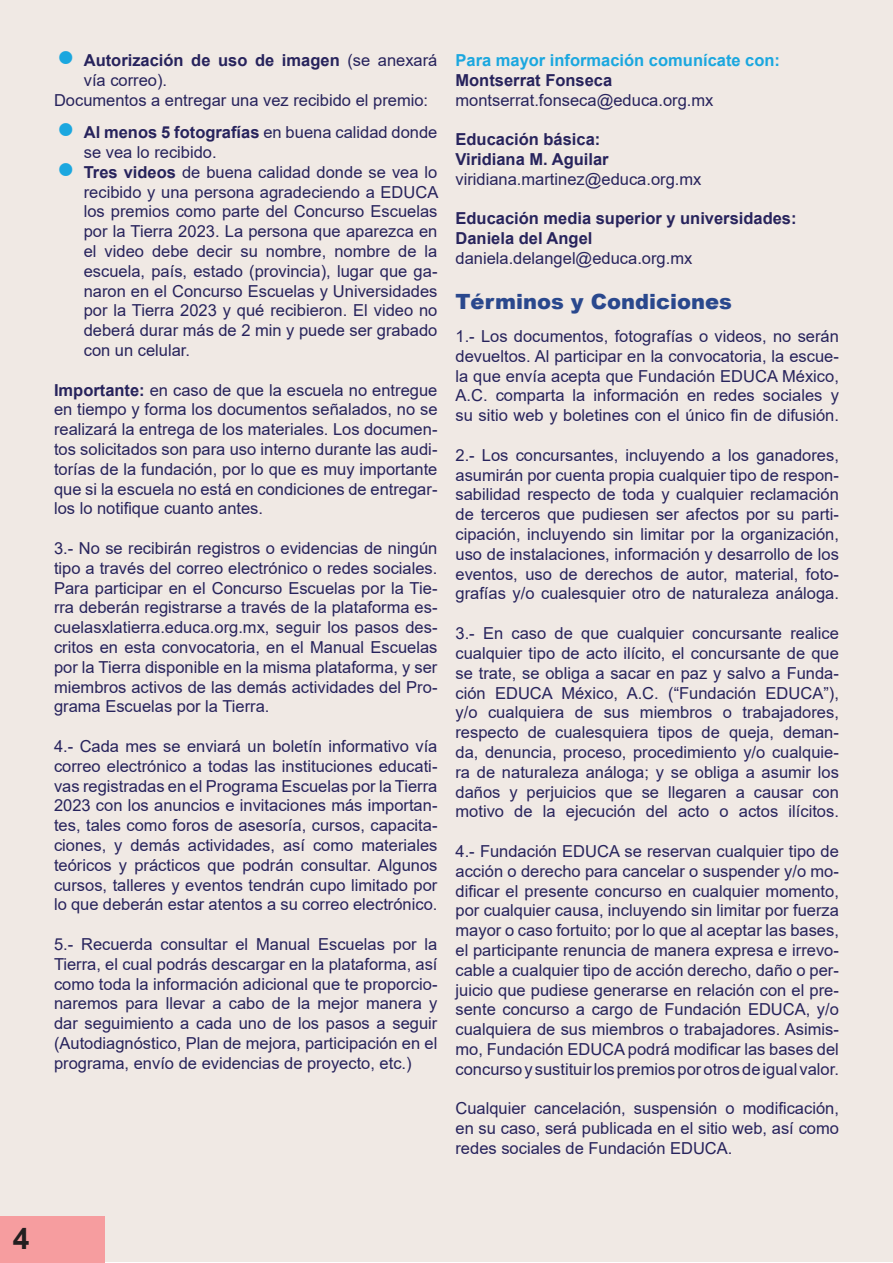
<style>
.page{position:relative;width:893px;height:1263px;background:#fff}
.page>*{position:absolute;margin:0;border:0;box-sizing:border-box;transform-origin:0 0}
.t1{font:700 30px "Arial";color:#231f20}
.t2{font:900 21px "Arial";color:#2a488d}
.t3{font:16.5px/19.8px "Arial";color:#27235c;text-align:justify}
.t4{font:700 16.5px/19.8px "Arial";color:#27235c}
.t5{font:700 16.5px "Arial";color:#1ba7df}
.s1{font-weight:900;font-size:30px;color:#1ba7df}
.s2{font-weight:400}
.s3{font-weight:700}
</style>
<div class="page">
<div style="left:1px;top:1px;width:892px;height:1261px;background:#f0e9e4"></div>
<div style="left:0;top:1216px;width:104px;height:46px;background:#f69d9f"></div>
<p class="t4" style="left:57px;top:51px;width:382px"><span class="s1">●</span> Autorización de uso de imagen <span class="s2">(se anexará</span></p>
<p class="t3" style="left:84px;top:70px;width:85px">vía correo).</p>
<p class="t3" style="left:54px;top:90px;width:376px">Documentos a entregar una vez recibido el premio:</p>
<p class="t3" style="left:84px;top:122px;width:355px;text-indent:-27px"><span class="s1">●</span> <span class="s3">Al menos 5 fotografías</span> en buena calidad donde se vea lo recibido.</p>
<p class="t3" style="left:84px;top:162px;width:356px;text-indent:-27px"><span class="s1">●</span> <span class="s3">Tres videos</span> de buena calidad donde se vea lo recibido y una persona agradeciendo a EDUCA los premios como parte del Concurso Escuelas por la Tierra 2023. La persona que aparezca en el video debe decir su nombre, nombre de la escuela, país, estado (provincia), lugar que ga&shy;naron en el Concurso Escuelas y Universidades por la Tierra 2023 y qué recibieron. El video no deberá durar más de 2 min y puede ser grabado con un celular.</p>
<p class="t3" style="left:54px;top:380px;width:385px"><span class="s3">Importante:</span> en caso de que la escuela no entregue en tiempo y forma los documentos señalados, no se realizará la entrega de los materiales. Los documen&shy;tos solicitados son para uso interno durante las audi&shy;torías de la fundación, por lo que es muy importante que si la escuela no está en condiciones de entregar&shy;los lo notifique cuanto antes.</p>
<p class="t3" style="left:54px;top:538px;width:385px">3.- No se recibirán registros o evidencias de ningún tipo a través del correo electrónico o redes sociales.<br>Para participar en el Concurso Escuelas por la Tie&shy;rra deberán registrarse a través de la plataforma es&shy;cuelasxlatierra.educa.org.mx, seguir los pasos des&shy;critos en esta convocatoria, en el Manual Escuelas por la Tierra disponible en la misma plataforma, y ser miembros activos de las demás actividades del Pro&shy;grama Escuelas por la Tierra.</p>
<p class="t3" style="left:54px;top:736px;width:385px">4.- Cada mes se enviará un boletín informativo vía correo electrónico a todas las instituciones educati&shy;vas registradas en el Programa Escuelas por la Tierra 2023 con los anuncios e invitaciones más importan&shy;tes, tales como foros de asesoría, cursos, capacita&shy;ciones, y demás actividades, así como materiales teóricos y prácticos que podrán consultar. Algunos cursos, talleres y eventos tendrán cupo limitado por lo que deberán estar atentos a su correo electrónico.</p>
<p class="t3" style="left:54px;top:934px;width:385px">5.- Recuerda consultar el Manual Escuelas por la Tierra, el cual podrás descargar en la plataforma, así como toda la información adicional que te proporcio&shy;naremos para llevar a cabo de la mejor manera y dar seguimiento a cada uno de los pasos a seguir (Autodiagnóstico, Plan de mejora, participación en el programa, envío de evidencias de proyecto, etc.)</p>
<p class="t5" style="left:455px;top:49px;width:326px">Para mayor información comunícate con:</p>
<p class="t4" style="left:455px;top:70px;width:158px">Montserrat Fonseca</p>
<p class="t3" style="left:455px;top:90px;width:259px">montserrat.fonseca@educa.org.mx</p>
<p class="t4" style="left:455px;top:130px;width:155px">Educación básica:<br>Viridiana M. Aguilar</p>
<p class="t3" style="left:455px;top:169px;width:247px">viridiana.martinez@educa.org.mx</p>
<p class="t4" style="left:455px;top:209px;width:343px">Educación media superior y universidades:<br>Daniela del Angel</p>
<p class="t3" style="left:455px;top:248px;width:238px">daniela.delangel@educa.org.mx</p>
<p class="t2" style="left:455px;top:286px;width:278px">Términos y Condiciones</p>
<p class="t3" style="left:455px;top:326px;width:385px">1.- Los documentos, fotografías o videos, no serán devueltos. Al participar en la convocatoria, la escue&shy;la que envía acepta que Fundación EDUCA México, A.C. comparta la información en redes sociales y su sitio web y boletines con el único fin de difusión.</p>
<p class="t3" style="left:455px;top:445px;width:385px">2.- Los concursantes, incluyendo a los ganadores, asumirán por cuenta propia cualquier tipo de respon&shy;sabilidad respecto de toda y cualquier reclamación de terceros que pudiesen ser afectos por su parti&shy;cipación, incluyendo sin limitar por la organización, uso de instalaciones, información y desarrollo de los eventos, uso de derechos de autor, material, foto&shy;grafías y/o cualesquier otro de naturaleza análoga.</p>
<p class="t3" style="left:455px;top:623px;width:385px">3.- En caso de que cualquier concursante realice cualquier tipo de acto ilícito, el concursante de que se trate, se obliga a sacar en paz y salvo a Funda&shy;ción EDUCA México, A.C. (“Fundación EDUCA”), y/o cualquiera de sus miembros o trabajadores, respecto de cualesquiera tipos de queja, deman&shy;da, denuncia, proceso, procedimiento y/o cualquie&shy;ra de naturaleza análoga; y se obliga a asumir los daños y perjuicios que se llegaren a causar con motivo de la ejecución del acto o actos ilícitos.</p>
<p class="t3" style="left:455px;top:841px;width:385px">4.- Fundación EDUCA se reservan cualquier tipo de acción o derecho para cancelar o suspender y/o mo&shy;dificar el presente concurso en cualquier momento, por cualquier causa, incluyendo sin limitar por fuerza mayor o caso fortuito; por lo que al aceptar las bases, el participante renuncia de manera expresa e irrevo&shy;cable a cualquier tipo de acción derecho, daño o per&shy;juicio que pudiese generarse en relación con el pre&shy;sente concurso a cargo de Fundación EDUCA, y/o cualquiera de sus miembros o trabajadores. Asimis&shy;mo, Fundación EDUCA podrá modificar las bases del concurso y sustituir los premios por otros de igual valor.</p>
<p class="t3" style="left:455px;top:1098px;width:385px">Cualquier cancelación, suspensión o modificación, en su caso, será publicada en el sitio web, así como redes sociales de Fundación EDUCA.</p>
<h1 class="t1" style="left:13px;top:1217px;width:18px">4</h1>
</div>
